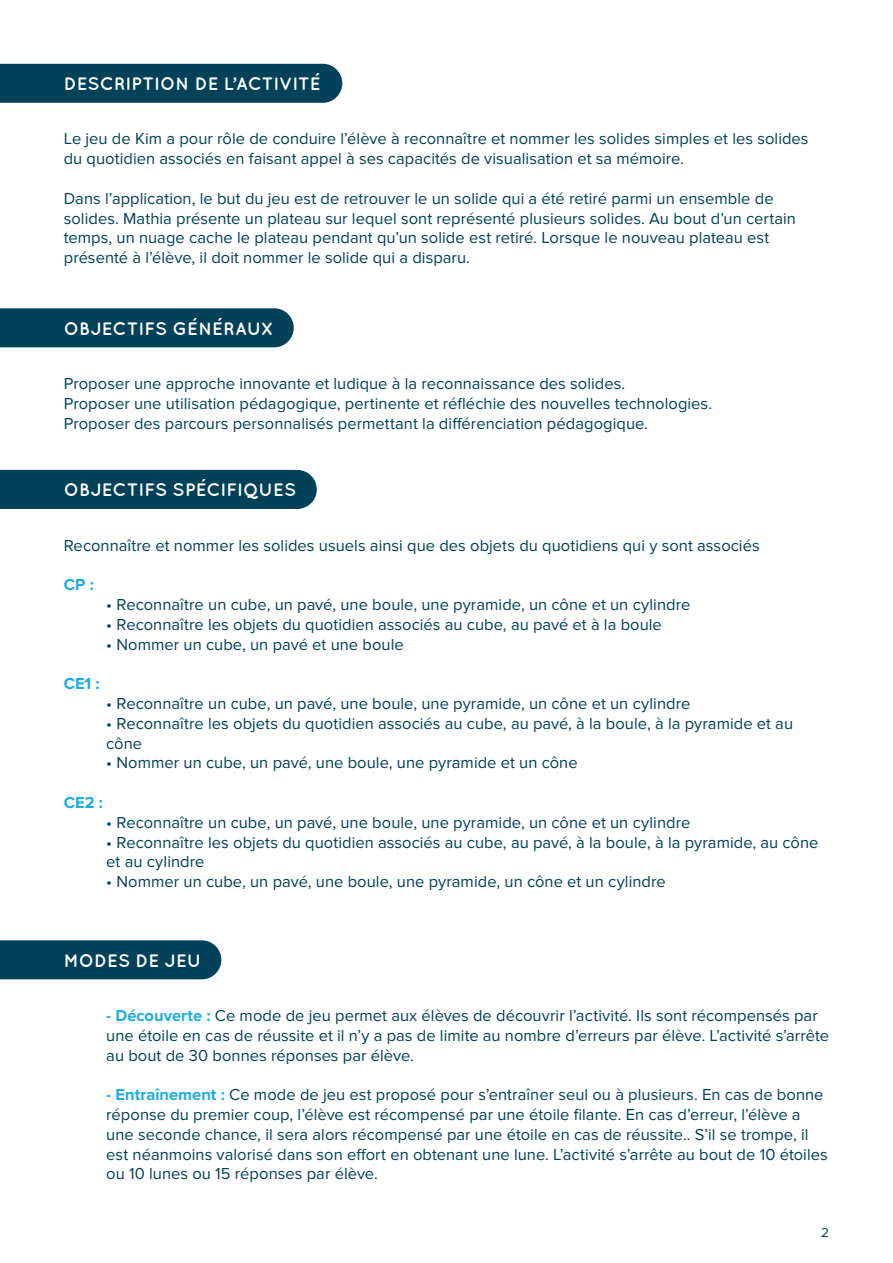
<style>
.page{position:relative;width:893px;height:1263px;background:#fff}
.page>*{position:absolute;margin:0;border:0;box-sizing:border-box;transform-origin:0 0}
.t1{font:700 18px "Quicksand";letter-spacing:.005em;color:#fff}
.t2{font:16.5px/19.8px "Proxima Nova";letter-spacing:.005em;color:#024157}
.t3{font:700 16.5px "Proxima Nova";letter-spacing:.005em;color:#1cace4}
.t4{font:13.5px "Proxima Nova";color:#024157}
.s1{font-weight:700;color:#1cace4}
</style>
<div class="page">
<div style="left:0;top:64px;width:342px;height:39px;background:#024157"></div>
<div style="left:0;top:308px;width:294px;height:39px;background:#024157"></div>
<div style="left:0;top:940px;width:221px;height:39px;background:#024157"></div>
<div style="left:0;top:470px;width:317px;height:39px;background:#024157"></div>
<p class="t1" style="left:64px;top:73px;width:258px">DESCRIPTION DE L’ACTIVITÉ</p>
<p class="t2" style="left:64px;top:129px;width:746px">Le jeu de Kim a pour rôle de conduire l’élève à reconnaître et nommer les solides simples et les solides du quotidien associés en faisant appel à ses capacités de visualisation et sa mémoire.</p>
<p class="t2" style="left:64px;top:189px;width:734px">Dans l’application, le but du jeu est de retrouver le un solide qui a été retiré parmi un ensemble de solides. Mathia présente un plateau sur lequel sont représenté plusieurs solides. Au bout d’un certain temps, un nuage cache le plateau pendant qu’un solide est retiré. Lorsque le nouveau plateau est présenté à l’élève, il doit nommer le solide qui a disparu.</p>
<p class="t1" style="left:64px;top:317px;width:212px">OBJECTIFS GÉNÉRAUX</p>
<p class="t2" style="left:64px;top:374px;width:650px">Proposer une approche innovante et ludique à la reconnaissance des solides.<br>Proposer une utilisation pédagogique, pertinente et réfléchie des nouvelles technologies.<br>Proposer des parcours personnalisés permettant la différenciation pédagogique.</p>
<p class="t1" style="left:64px;top:479px;width:234px">OBJECTIFS SPÉCIFIQUES</p>
<p class="t2" style="left:64px;top:535px;width:697px">Reconnaître et nommer les solides usuels ainsi que des objets du quotidiens qui y sont associés</p>
<p class="t3" style="left:64px;top:575px;width:32px">CP :</p>
<p class="t2" style="left:106px;top:595px;width:585px">• Reconnaître un cube, un pavé, une boule, une pyramide, un cône et un cylindre</p>
<p class="t2" style="left:106px;top:615px;width:557px">• Reconnaître les objets du quotidien associés au cube, au pavé et à la boule</p>
<p class="t2" style="left:106px;top:634px;width:299px">• Nommer un cube, un pavé et une boule</p>
<p class="t3" style="left:64px;top:674px;width:37px">CE1 :</p>
<p class="t2" style="left:106px;top:694px;width:585px">• Reconnaître un cube, un pavé, une boule, une pyramide, un cône et un cylindre</p>
<p class="t2" style="left:106px;top:714px;width:688px">• Reconnaître les objets du quotidien associés au cube, au pavé, à la boule, à la pyramide et au cône</p>
<p class="t2" style="left:106px;top:753px;width:473px">• Nommer un cube, un pavé, une boule, une pyramide et un cône</p>
<p class="t3" style="left:64px;top:793px;width:41px">CE2 :</p>
<p class="t2" style="left:106px;top:813px;width:585px">• Reconnaître un cube, un pavé, une boule, une pyramide, un cône et un cylindre</p>
<p class="t2" style="left:106px;top:832px;width:714px">• Reconnaître les objets du quotidien associés au cube, au pavé, à la boule, à la pyramide, au cône et au cylindre</p>
<p class="t2" style="left:106px;top:872px;width:561px">• Nommer un cube, un pavé, une boule, une pyramide, un cône et un cylindre</p>
<p class="t1" style="left:64px;top:949px;width:139px">MODES DE JEU</p>
<p class="t2" style="left:106px;top:1006px;width:724px"><span class="s1">- Découverte :</span> Ce mode de jeu permet aux élèves de découvrir l’activité. Ils sont récompensés par une étoile en cas de réussite et il n’y a pas de limite au nombre d’erreurs par élève. L’activité s’arrête au bout de 30 bonnes réponses par élève.</p>
<p class="t2" style="left:106px;top:1085px;width:723px"><span class="s1">- Entraînement :</span> Ce mode de jeu est proposé pour s’entraîner seul ou à plusieurs. En cas de bonne réponse du premier coup, l’élève est récompensé par une étoile filante. En cas d’erreur, l’élève a une seconde chance, il sera alors récompensé par une étoile en cas de réussite.. S’il se trompe, il est néanmoins valorisé dans son effort en obtenant une lune. L’activité s’arrête au bout de 10 étoiles ou 10 lunes ou 15 réponses par élève.</p>
<p class="t4" style="left:821px;top:1224px;width:9px">2</p>
</div>
